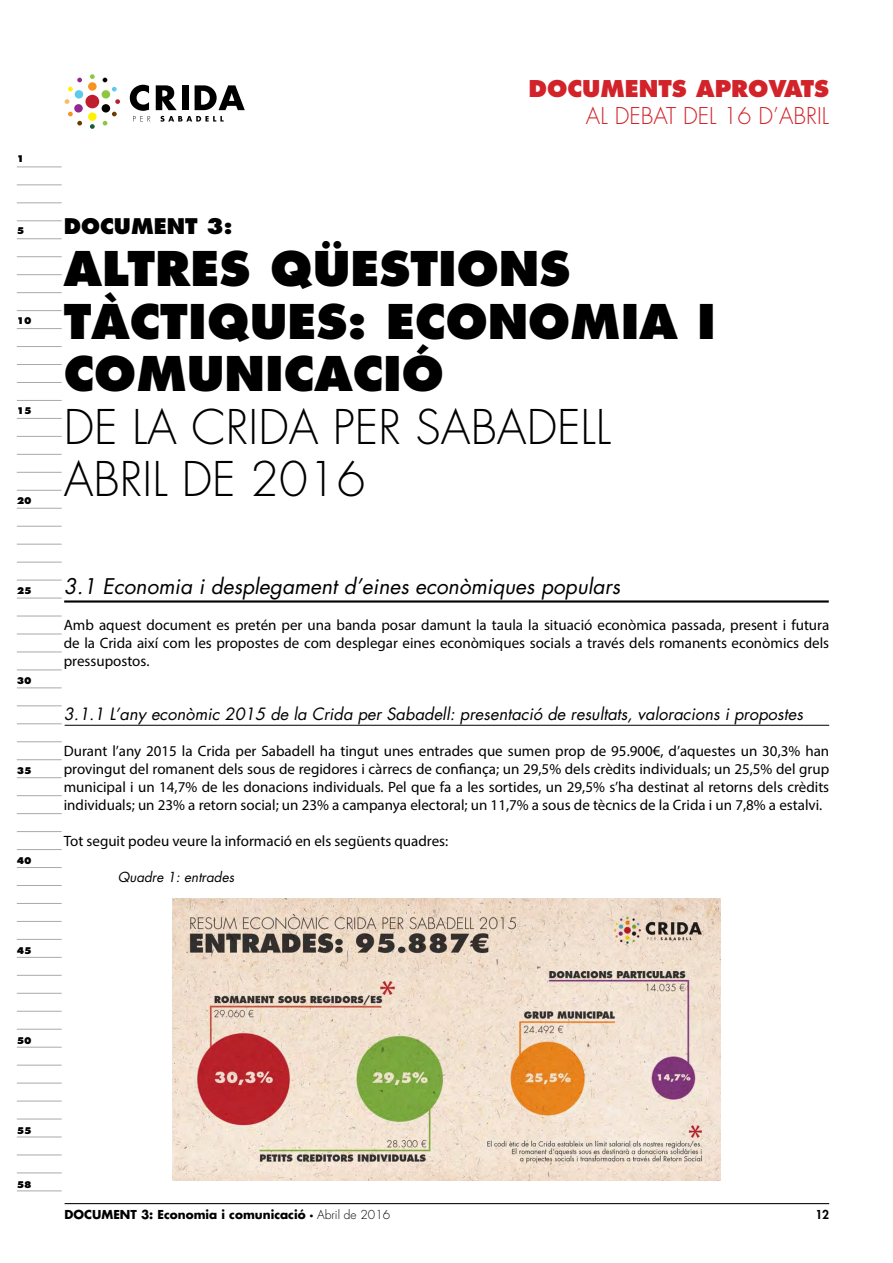
<style>
.page{position:relative;width:893px;height:1263px;background:#fff}
.page>*{position:absolute;margin:0;border:0;box-sizing:border-box;transform-origin:0 0}
.t1{font:800 46.5px/52.5px "Futura LT";color:#000}
.t2{font:300 46.5px/52.5px "Futura LT";color:#000}
.t3{font:300 22.5px "Futura LT";color:#d2232a}
.t4{font:800 22.5px "Futura LT";color:#d2232a}
.t5{font:italic 21px "Futura LT";color:#000}
.t6{font:800 21px "Futura LT";color:#000}
.t7{font:italic 16.5px "Futura LT";color:#000}
.t8{font:15px/18px "Myriad Pro";color:#000;text-align:justify}
.t9{font:italic 13.5px "Futura LT";color:#000}
.t10{font:700 12px "Futura LT";color:#000}
.t11{font:800 12px "Futura LT";color:#000}
.t12{font:800 9px "Futura LT";color:#000}
.s1{font-weight:300}
</style>
<div class="page">
<hr style="left:17px;top:167px;width:45px;height:1px;background:#a7a9ac">
<hr style="left:17px;top:185px;width:45px;height:1px;background:#a7a9ac">
<hr style="left:17px;top:203px;width:45px;height:1px;background:#a7a9ac">
<hr style="left:17px;top:221px;width:45px;height:1px;background:#a7a9ac">
<hr style="left:17px;top:238px;width:45px;height:1px;background:#a7a9ac">
<hr style="left:17px;top:256px;width:45px;height:1px;background:#a7a9ac">
<hr style="left:17px;top:274px;width:45px;height:1px;background:#a7a9ac">
<hr style="left:17px;top:292px;width:45px;height:1px;background:#a7a9ac">
<hr style="left:17px;top:310px;width:45px;height:1px;background:#a7a9ac">
<hr style="left:17px;top:328px;width:45px;height:1px;background:#a7a9ac">
<hr style="left:17px;top:346px;width:45px;height:1px;background:#a7a9ac">
<hr style="left:17px;top:364px;width:45px;height:1px;background:#a7a9ac">
<hr style="left:17px;top:382px;width:45px;height:1px;background:#a7a9ac">
<hr style="left:17px;top:400px;width:45px;height:1px;background:#a7a9ac">
<hr style="left:17px;top:418px;width:45px;height:1px;background:#a7a9ac">
<hr style="left:17px;top:436px;width:45px;height:1px;background:#a7a9ac">
<hr style="left:17px;top:454px;width:45px;height:1px;background:#a7a9ac">
<hr style="left:17px;top:472px;width:45px;height:1px;background:#a7a9ac">
<hr style="left:17px;top:490px;width:45px;height:1px;background:#a7a9ac">
<hr style="left:17px;top:508px;width:45px;height:1px;background:#a7a9ac">
<hr style="left:17px;top:526px;width:45px;height:1px;background:#a7a9ac">
<hr style="left:17px;top:544px;width:45px;height:1px;background:#a7a9ac">
<hr style="left:17px;top:562px;width:45px;height:1px;background:#a7a9ac">
<hr style="left:17px;top:580px;width:45px;height:1px;background:#a7a9ac">
<hr style="left:17px;top:598px;width:45px;height:1px;background:#a7a9ac">
<hr style="left:17px;top:616px;width:45px;height:1px;background:#a7a9ac">
<hr style="left:17px;top:634px;width:45px;height:1px;background:#a7a9ac">
<hr style="left:17px;top:652px;width:45px;height:1px;background:#a7a9ac">
<hr style="left:17px;top:670px;width:45px;height:1px;background:#a7a9ac">
<hr style="left:17px;top:688px;width:45px;height:1px;background:#a7a9ac">
<hr style="left:17px;top:706px;width:45px;height:1px;background:#a7a9ac">
<hr style="left:17px;top:723px;width:45px;height:1px;background:#a7a9ac">
<hr style="left:17px;top:741px;width:45px;height:1px;background:#a7a9ac">
<hr style="left:17px;top:759px;width:45px;height:1px;background:#a7a9ac">
<hr style="left:17px;top:777px;width:45px;height:1px;background:#a7a9ac">
<hr style="left:17px;top:795px;width:45px;height:1px;background:#a7a9ac">
<hr style="left:17px;top:813px;width:45px;height:1px;background:#a7a9ac">
<hr style="left:17px;top:831px;width:45px;height:1px;background:#a7a9ac">
<hr style="left:17px;top:849px;width:45px;height:1px;background:#a7a9ac">
<hr style="left:17px;top:867px;width:45px;height:1px;background:#a7a9ac">
<hr style="left:17px;top:885px;width:45px;height:1px;background:#a7a9ac">
<hr style="left:17px;top:903px;width:45px;height:1px;background:#a7a9ac">
<hr style="left:17px;top:921px;width:45px;height:1px;background:#a7a9ac">
<hr style="left:17px;top:939px;width:45px;height:1px;background:#a7a9ac">
<hr style="left:17px;top:957px;width:45px;height:1px;background:#a7a9ac">
<hr style="left:17px;top:975px;width:45px;height:1px;background:#a7a9ac">
<hr style="left:17px;top:993px;width:45px;height:1px;background:#a7a9ac">
<hr style="left:17px;top:1011px;width:45px;height:1px;background:#a7a9ac">
<hr style="left:17px;top:1029px;width:45px;height:1px;background:#a7a9ac">
<hr style="left:17px;top:1047px;width:45px;height:1px;background:#a7a9ac">
<hr style="left:17px;top:1065px;width:45px;height:1px;background:#a7a9ac">
<hr style="left:17px;top:1083px;width:45px;height:1px;background:#a7a9ac">
<hr style="left:17px;top:1101px;width:45px;height:1px;background:#a7a9ac">
<hr style="left:17px;top:1119px;width:45px;height:1px;background:#a7a9ac">
<hr style="left:17px;top:1137px;width:45px;height:1px;background:#a7a9ac">
<hr style="left:17px;top:1155px;width:45px;height:1px;background:#a7a9ac">
<hr style="left:17px;top:1173px;width:45px;height:1px;background:#a7a9ac">
<hr style="left:17px;top:1190px;width:45px;height:1px;background:#a7a9ac">
<hr style="left:65px;top:1203px;width:764px;height:1px;background:#000">
<svg style="left:156px;top:85px;width:21px;height:25px"></svg>
<div style="left:182px;top:85px;width:6px;height:25px;background:#000"></div>
<svg style="left:195px;top:85px;width:50px;height:25px"></svg>
<div style="left:88px;top:82px;width:9px;height:9px;background:#f7941e;border-radius:50%"></div>
<div style="left:75px;top:90px;width:8px;height:9px;background:#5ccaea;border-radius:50%"></div>
<div style="left:102px;top:90px;width:8px;height:9px;background:#8dc63f;border-radius:50%"></div>
<div style="left:74px;top:104px;width:9px;height:9px;background:#92278f;border-radius:50%"></div>
<div style="left:102px;top:104px;width:8px;height:9px;background:#000;border-radius:50%"></div>
<div style="left:88px;top:113px;width:9px;height:8px;background:#fff200;border-radius:50%"></div>
<svg style="left:90px;top:74px;width:5px;height:5px"></svg>
<svg style="left:103px;top:78px;width:14px;height:13px"></svg>
<svg style="left:115px;top:99px;width:5px;height:5px"></svg>
<svg style="left:103px;top:112px;width:14px;height:14px"></svg>
<svg style="left:90px;top:124px;width:5px;height:5px"></svg>
<svg style="left:68px;top:112px;width:14px;height:14px"></svg>
<svg style="left:65px;top:99px;width:5px;height:5px"></svg>
<svg style="left:68px;top:78px;width:14px;height:13px"></svg>
<div style="left:85px;top:95px;width:14px;height:13px;background:#be1e2d;border-radius:50%"></div>
<svg style="left:130px;top:85px;width:20px;height:37px"></svg>
<svg style="left:160px;top:116px;width:64px;height:6px"></svg>
<hr style="left:65px;top:725px;width:764px;height:1px;background:#000">
<hr style="left:64px;top:600px;width:765px;height:3px;background:#000">
<img style="left:172px;top:899px;width:548px;height:282px">
<p class="t12" style="left:17px;top:153px;width:9px">1</p>
<p class="t12" style="left:17px;top:225px;width:9px">5</p>
<p class="t12" style="left:17px;top:315px;width:16px">10</p>
<p class="t12" style="left:17px;top:405px;width:16px">15</p>
<p class="t12" style="left:17px;top:495px;width:16px">20</p>
<p class="t12" style="left:17px;top:585px;width:16px">25</p>
<p class="t12" style="left:17px;top:675px;width:16px">30</p>
<p class="t12" style="left:17px;top:765px;width:16px">35</p>
<p class="t12" style="left:17px;top:855px;width:16px">40</p>
<p class="t12" style="left:17px;top:945px;width:16px">45</p>
<h2 class="t4" style="left:528px;top:74px;width:302px">DOCUMENTS APROVATS</h2>
<h2 class="t3" style="left:586px;top:102px;width:245px">AL DEBAT DEL 16 D’ABRIL</h2>
<h3 class="t6" style="left:64px;top:213px;width:170px">DOCUMENT 3:</h3>
<h1 class="t1" style="left:64px;top:243px;width:653px">ALTRES QÜESTIONS<br>TÀCTIQUES: ECONOMIA I<br>COMUNICACIÓ</h1>
<h1 class="t2" style="left:64px;top:402px;width:549px">DE LA CRIDA PER SABADELL<br>ABRIL DE 2016</h1>
<h3 class="t5" style="left:64px;top:573px;width:558px">3.1 Economia i desplegament d’eines econòmiques populars</h3>
<p class="t8" style="left:64px;top:616px;width:767px">Amb aquest document es pretén per una banda posar damunt la taula la situació econòmica passada, present i futura de la Crida així com les propostes de com desplegar eines econòmiques socials a través dels romanents econòmics dels pressupostos.</p>
<p class="t7" style="left:64px;top:703px;width:741px">3.1.1 L’any econòmic 2015 de la Crida per Sabadell: presentació de resultats, valoracions i propostes</p>
<p class="t8" style="left:64px;top:742px;width:767px">Durant l’any 2015 la Crida per Sabadell ha tingut unes entrades que sumen prop de 95.900€, d’aquestes un 30,3% han provingut del romanent dels sous de regidores i càrrecs de confiança; un 29,5% dels crèdits individuals; un 25,5% del grup municipal i un 14,7% de les donacions individuals. Pel que fa a les sortides, un 29,5% s’ha destinat al retorns dels crèdits individuals; un 23% a retorn social; un 23% a campanya electoral; un 11,7% a sous de tècnics de la Crida i un 7,8% a estalvi.</p>
<p class="t8" style="left:64px;top:832px;width:386px">Tot seguit podeu veure la informació en els següents quadres:</p>
<p class="t9" style="left:118px;top:868px;width:118px">Quadre 1: entrades</p>
<p class="t12" style="left:17px;top:1035px;width:16px">50</p>
<p class="t12" style="left:17px;top:1125px;width:16px">55</p>
<p class="t12" style="left:17px;top:1179px;width:16px">58</p>
<p class="t10" style="left:65px;top:1207px;width:327px">DOCUMENT 3: Economia i comunicació · <span class="s1">Abril de 2016</span></p>
<p class="t11" style="left:815px;top:1207px;width:15px">12</p>
</div>
